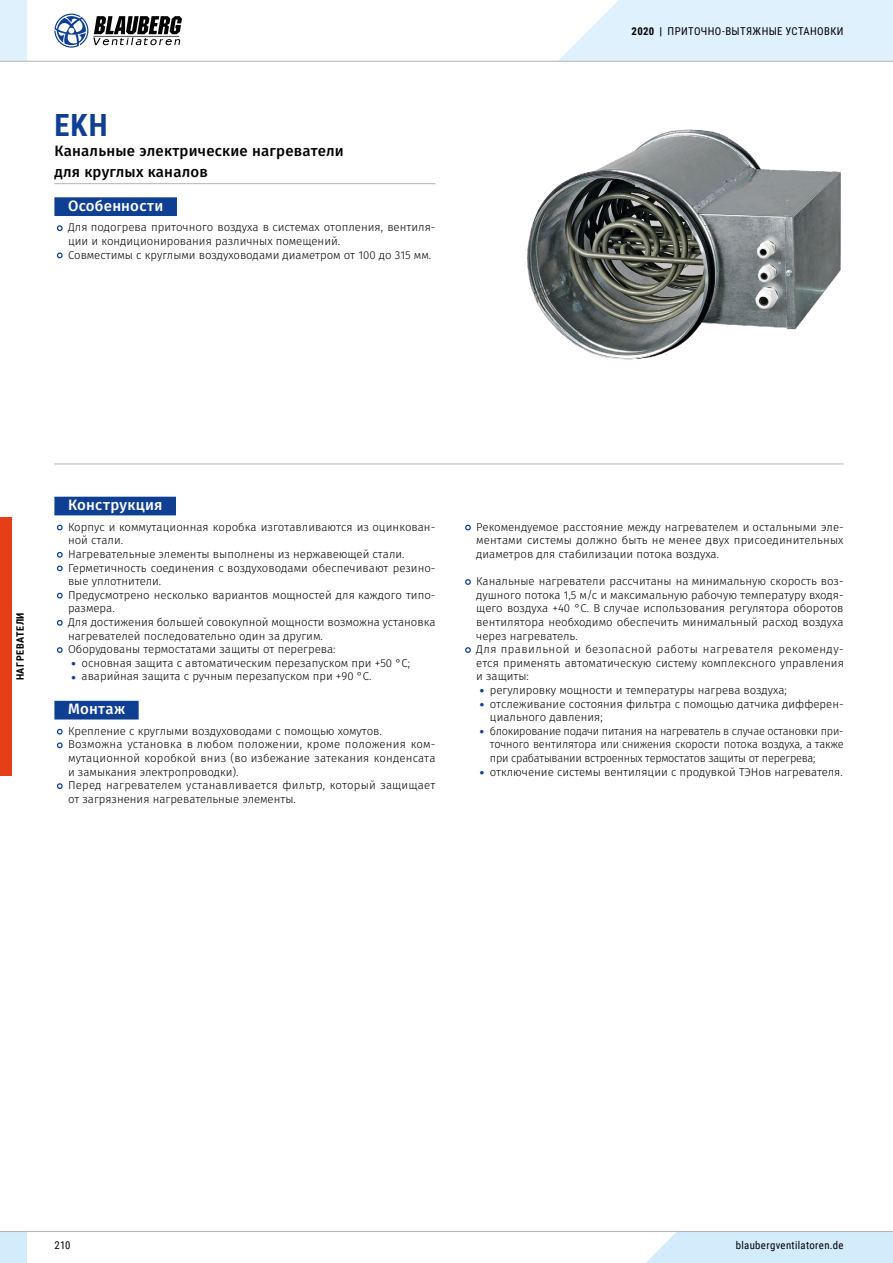
<style>
.page{position:relative;width:893px;height:1263px;background:#fff}
.page>*{position:absolute;margin:0;border:0;box-sizing:border-box;transform-origin:0 0}
.t1{font:700 30.6px "Roboto Condensed";color:#0f3f93}
.t2{font:500 15px/20.4px "Fira Sans";letter-spacing:.015em;color:#000}
.t3{font:500 15px "Fira Sans";letter-spacing:.02em;color:#fff}
.t4{font:300 11.4px/13.6px "Fira Sans";color:#000}
.t5{font:300 11.4px/13.6px "Fira Sans";color:#000;text-align:justify;scale:.96 1}
.t6{font:10.8px "Roboto Condensed";letter-spacing:.035em;color:#000}
.t7{font:700 10.2px "Roboto Condensed";letter-spacing:.055em;color:#000}
.s1{font-weight:700}
.s2{font-weight:700;font-size:12.6px;color:#0f3f93}
</style>
<div class="page">
<img style="left:527px;top:129px;width:314px;height:231px">
<hr style="left:54px;top:183px;width:381px;height:1px;background:#b1b2b3">
<div style="left:54px;top:197px;width:123px;height:19px;background:#0f3f93"></div>
<svg style="left:56px;top:225px;width:7px;height:7px"></svg>
<svg style="left:56px;top:252px;width:7px;height:7px"></svg>
<hr style="left:54px;top:463px;width:790px;height:1px;background:#b1b2b3">
<div style="left:54px;top:497px;width:122px;height:18px;background:#0f3f93"></div>
<div style="left:54px;top:701px;width:85px;height:18px;background:#0f3f93"></div>
<svg style="left:56px;top:524px;width:7px;height:7px"></svg>
<svg style="left:56px;top:551px;width:7px;height:7px"></svg>
<svg style="left:56px;top:565px;width:7px;height:7px"></svg>
<svg style="left:56px;top:592px;width:7px;height:7px"></svg>
<svg style="left:56px;top:620px;width:7px;height:6px"></svg>
<svg style="left:57px;top:647px;width:6px;height:6px"></svg>
<svg style="left:56px;top:728px;width:7px;height:7px"></svg>
<svg style="left:56px;top:742px;width:7px;height:7px"></svg>
<svg style="left:56px;top:783px;width:7px;height:6px"></svg>
<svg style="left:465px;top:524px;width:6px;height:7px"></svg>
<svg style="left:465px;top:579px;width:6px;height:6px"></svg>
<svg style="left:465px;top:647px;width:6px;height:6px"></svg>
<div style="left:646px;top:1232px;width:247px;height:31px;background:#d3ecfc"></div>
<div style="left:0;top:1231px;width:27px;height:32px;background:#d3ecfc"></div>
<hr style="left:0;top:1231px;width:893px;height:1px;background:#b1b2b3">
<div style="left:0;top:0;width:27px;height:61px;background:#def1fd"></div>
<hr style="left:0;top:61px;width:893px;height:1px;background:#b1b2b3">
<svg style="left:558px;top:0;width:335px;height:62px;background:#e0f1fb"></svg>
<svg style="left:54px;top:14px;width:128px;height:34px"></svg>
<div style="left:0;top:517px;width:12px;height:259px;background:#e63e16"></div>
<h1 class="t1" style="left:54px;top:104px;width:55px">EKH</h1>
<h2 class="t2" style="left:54px;top:142px;width:291px">Канальные электрические нагреватели для круглых каналов</h2>
<h2 class="t3" style="left:68px;top:195px;width:97px">Особенности</h2>
<p class="t4" style="left:68px;top:221px;width:369px">Для подогрева приточного воздуха в системах отопления, вентиля&shy;ции и кондиционирования различных помещений.<br>Совместимы с круглыми воздуховодами диаметром от 100 до 315 мм.</p>
<p class="t6" style="left:632px;top:23px;width:214px"><span class="s1">2020 |</span> ПРИТОЧНО-ВЫТЯЖНЫЕ УСТАНОВКИ</p>
<p class="t7" style="left:13px;top:680px;width:70px;rotate:-90deg">НАГРЕВАТЕЛИ</p>
<h2 class="t3" style="left:68px;top:494px;width:96px">Конструкция</h2>
<p class="t4" style="left:68px;top:521px;width:369px">Корпус и коммутационная коробка изготавливаются из оцинкован&shy;ной стали.<br>Нагревательные элементы выполнены из нержавеющей стали.<br>Герметичность соединения с воздуховодами обеспечивают резино&shy;вые уплотнители.<br>Предусмотрено несколько вариантов мощностей для каждого типо&shy;размера.<br>Для достижения большей совокупной мощности возможна установка нагревателей последовательно один за другим.<br>Оборудованы термостатами защиты от перегрева:</p>
<p class="t4" style="left:71px;top:657px;width:340px"><span class="s2">•</span> основная защита с автоматическим перезапуском при +50 °C;</p>
<p class="t4" style="left:71px;top:670px;width:302px"><span class="s2">•</span> аварийная защита с ручным перезапуском при +90 °C.</p>
<h2 class="t3" style="left:68px;top:699px;width:59px">Монтаж</h2>
<p class="t4" style="left:68px;top:725px;width:369px">Крепление с круглыми воздуховодами с помощью хомутов.<br>Возможна установка в любом положении, кроме положения ком&shy;мутационной коробкой вниз (во избежание затекания конденсата и замыкания электропроводки).<br>Перед нагревателем устанавливается фильтр, который защищает от загрязнения нагревательные элементы.</p>
<p class="t4" style="left:476px;top:521px;width:369px;text-align:justify">Рекомендуемое расстояние между нагревателем и остальными эле&shy;ментами системы должно быть не менее двух присоединительных диаметров для стабилизации потока воздуха.</p>
<p class="t4" style="left:476px;top:575px;width:369px">Канальные нагреватели рассчитаны на минимальную скорость воз&shy;душного потока 1,5 м/с и максимальную рабочую температуру входя&shy;щего воздуха +40 °C. В случае использования регулятора оборотов вентилятора необходимо обеспечить минимальный расход воздуха через нагреватель.<br>Для правильной и безопасной работы нагревателя рекоменду&shy;ется применять автоматическую систему комплексного управления и защиты:</p>
<p class="t4" style="left:480px;top:684px;width:309px"><span class="s2">•</span> регулировку мощности и температуры нагрева воздуха;</p>
<p class="t4" style="left:490px;top:698px;width:355px;text-indent:-10px"><span class="s2">•</span> отслеживание состояния фильтра с помощью датчика дифферен&shy;циального давления;</p>
<p class="t5" style="left:490px;top:725px;width:370px;text-indent:-10px"><span class="s2">•</span> блокирование подачи питания на нагреватель в случае остановки при&shy;точного вентилятора или снижения скорости потока воздуха, а также при срабатывании встроенных термостатов защиты от перегрева;</p>
<p class="t4" style="left:480px;top:766px;width:365px"><span class="s2">•</span> отключение системы вентиляции с продувкой ТЭНов нагревателя.</p>
<p class="t6" style="left:54px;top:1238px;width:18px">210</p>
<p class="t6" style="left:736px;top:1238px;width:109px">blaubergventilatoren.de</p>
</div>
